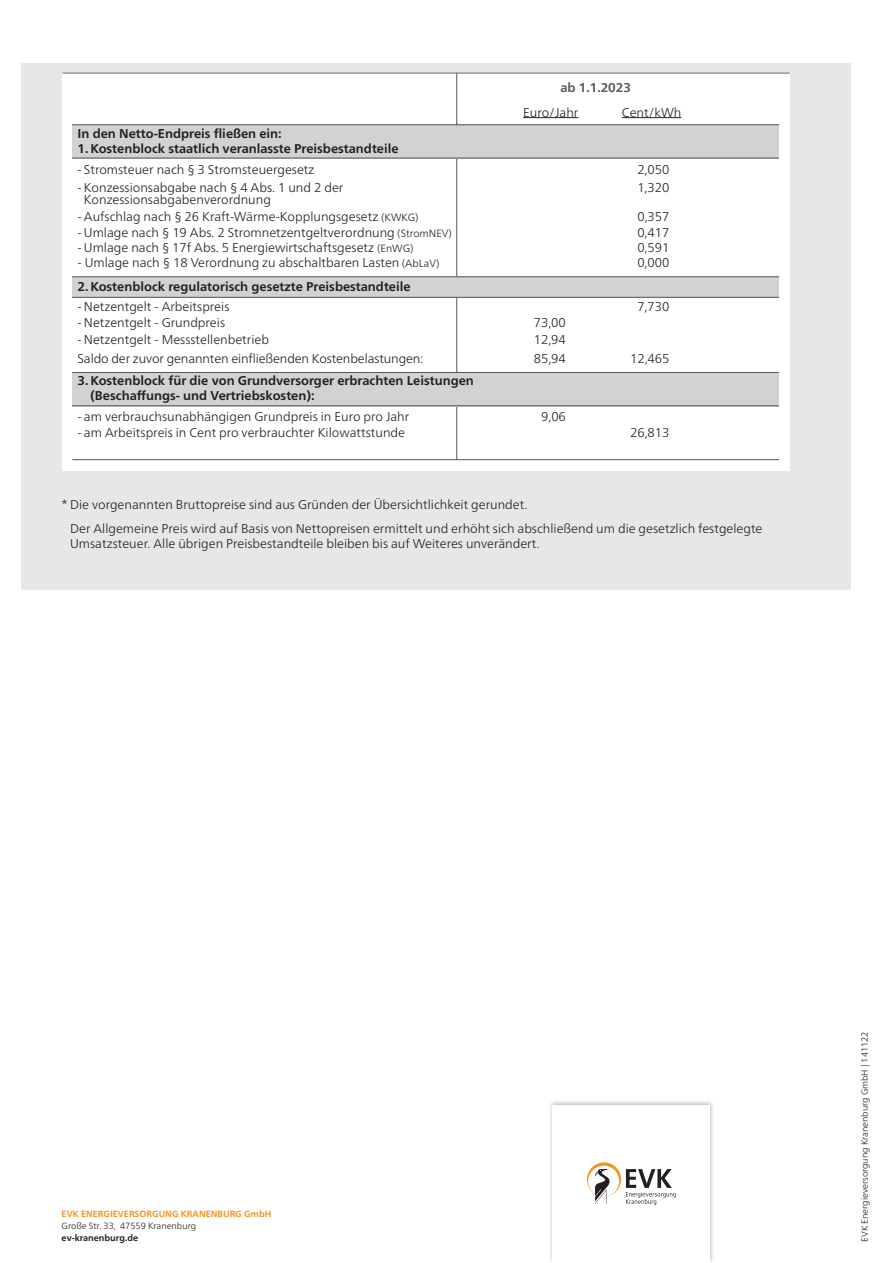
<style>
.page{position:relative;width:893px;height:1263px;background:#fff}
.page>*{position:absolute;margin:0;border:0;box-sizing:border-box;transform-origin:0 0}
.t1{font:300 12.75px/23.9px "Frutiger Neue LT Pro";color:#231f20}
.t2{font:700 12.75px/15.3px "Frutiger Neue LT Pro";color:#231f20}
.t3{font:700 12.75px "Frutiger Neue LT Pro";color:#57585a}
.t4{font:300 9px "Frutiger Neue LT Pro";color:#231f20}
.t5{font:700 9px "Frutiger Neue LT Pro";color:#f7931d}
.t6{font:700 9px "Frutiger Neue LT Pro";color:#231f20}
.s1{font-size:10.5px}
</style>
<div class="page">
<div style="left:21px;top:64px;width:829px;height:526px;background:#e6e7e9"></div>
<div style="left:548px;top:1099px;width:167px;height:164px;background:#231f20;opacity:.3"></div>
<div style="left:553px;top:1106px;width:157px;height:157px;background:#fff"></div>
<svg style="left:587px;top:1162px;width:34px;height:34px"></svg>
<div style="left:588px;top:1166px;width:31px;height:30px;background:#fff;border-radius:50%"></div>
<svg style="left:626px;top:1169px;width:50px;height:36px"></svg>
<svg style="left:595px;top:1169px;width:16px;height:35px"></svg>
<div style="left:63px;top:73px;width:727px;height:398px;background:#fff"></div>
<hr style="left:523px;top:117px;width:55px;height:1px;background:#231f20">
<hr style="left:622px;top:117px;width:59px;height:1px;background:#231f20">
<hr style="left:63px;top:73px;width:727px;height:1px;background:#57585a">
<hr style="left:456px;top:124px;width:1px;height:336px;background:#57585a">
<div style="left:72px;top:124px;width:707px;height:34px;background:#d1d2d4"></div>
<hr style="left:72px;top:124px;width:707px;height:1px;background:#57585a">
<hr style="left:72px;top:158px;width:707px;height:1px;background:#57585a">
<hr style="left:72px;top:459px;width:707px;height:1px;background:#57585a">
<div style="left:72px;top:372px;width:707px;height:34px;background:#d1d2d4"></div>
<hr style="left:72px;top:372px;width:707px;height:1px;background:#57585a">
<hr style="left:72px;top:405px;width:707px;height:1px;background:#57585a">
<div style="left:72px;top:276px;width:707px;height:22px;background:#d1d2d4"></div>
<hr style="left:72px;top:276px;width:707px;height:1px;background:#57585a">
<hr style="left:72px;top:297px;width:707px;height:1px;background:#57585a">
<hr style="left:456px;top:73px;width:1px;height:52px;background:#57585a">
<p class="t3" style="left:560px;top:80px;width:72px">ab 1.1.2023</p>
<p class="t1" style="left:642px;top:98px;width:41px">35,437</p>
<p class="t1" style="left:523px;top:100px;width:57px">Euro/Jahr</p>
<p class="t1" style="left:622px;top:100px;width:61px">Cent/kWh</p>
<p class="t2" style="left:78px;top:126px;width:323px">In den Netto-Endpreis fließen ein:<br>1.Kostenblock staatlich veranlasste Preisbestandteile</p>
<p class="t1" style="left:78px;top:157px;width:238px">- Stromsteuer nach § 3 Stromsteuergesetz</p>
<p class="t1" style="left:637px;top:157px;width:34px">2,050</p>
<p class="t1" style="left:78px;top:175px;width:267px">- Konzessionsabgabe nach § 4 Abs. 1 und 2 der</p>
<p class="t1" style="left:637px;top:175px;width:34px">1,320</p>
<p class="t1" style="left:84px;top:188px;width:189px">Konzessionsabgabenverordnung</p>
<p class="t1" style="left:78px;top:204px;width:342px">- Aufschlag nach § 26 Kraft-Wärme-Kopplungsgesetz <span class="s1">(KWKG)</span></p>
<p class="t1" style="left:637px;top:204px;width:34px">0,357</p>
<p class="t1" style="left:78px;top:220px;width:376px">- Umlage nach § 19 Abs. 2 Stromnetzentgeltverordnung <span class="s1">(StromNEV)</span></p>
<p class="t1" style="left:637px;top:220px;width:34px">0,417</p>
<p class="t1" style="left:78px;top:236px;width:337px">- Umlage nach § 17f Abs. 5 Energiewirtschaftsgesetz <span class="s1">(EnWG)</span></p>
<p class="t1" style="left:637px;top:236px;width:34px">0,591</p>
<p class="t1" style="left:78px;top:251px;width:363px">- Umlage nach § 18 Verordnung zu abschaltbaren Lasten <span class="s1">(AbLaV)</span></p>
<p class="t1" style="left:637px;top:251px;width:34px">0,000</p>
<p class="t2" style="left:78px;top:278px;width:335px">2.Kostenblock regulatorisch gesetzte Preisbestandteile</p>
<p class="t1" style="left:78px;top:295px;width:153px">- Netzentgelt - Arbeitspreis</p>
<p class="t1" style="left:637px;top:295px;width:34px">7,730</p>
<p class="t1" style="left:78px;top:311px;width:149px">- Netzentgelt - Grundpreis</p>
<p class="t1" style="left:534px;top:311px;width:34px">73,00</p>
<p class="t1" style="left:78px;top:327px;width:193px">- Netzentgelt - Messstellenbetrieb</p>
<p class="t1" style="left:534px;top:327px;width:34px">12,94</p>
<p class="t1" style="left:78px;top:347px;width:348px">Saldo der zuvor genannten einfließenden Kostenbelastungen:</p>
<p class="t1" style="left:534px;top:347px;width:34px">85,94</p>
<p class="t1" style="left:630px;top:347px;width:41px">12,465</p>
<p class="t2" style="left:90px;top:373px;width:385px;text-indent:-13px">3.Kostenblock für die von Grundversorger erbrachten Leistungen (Beschaffungs- und Vertriebskosten):</p>
<p class="t1" style="left:78px;top:404px;width:333px">- am verbrauchsunabhängigen Grundpreis in Euro pro Jahr</p>
<p class="t1" style="left:541px;top:404px;width:26px">9,06</p>
<p class="t1" style="left:78px;top:421px;width:329px">- am Arbeitspreis in Cent pro verbrauchter Kilowattstunde</p>
<p class="t1" style="left:630px;top:421px;width:41px">26,813</p>
<p class="t1" style="left:70px;top:493px;width:694px;text-indent:-9px">* Die vorgenannten Bruttopreise sind aus Gründen der Übersichtlichkeit gerundet.<br>Der Allgemeine Preis wird auf Basis von Nettopreisen ermittelt und erhöht sich abschließend um die gesetzlich festgelegte</p>
<p class="t1" style="left:70px;top:532px;width:471px">Umsatzsteuer. Alle übrigen Preisbestandteile bleiben bis auf Weiteres unverändert.</p>
<p class="t5" style="left:62px;top:1208px;width:211px">EVK ENERGIEVERSORGUNG KRANENBURG GmbH</p>
<p class="t4" style="left:62px;top:1220px;width:136px">Große Str. 33, 47559 Kranenburg</p>
<p class="t6" style="left:62px;top:1232px;width:78px">ev-kranenburg.de</p>
<p class="t4" style="left:859px;top:1242px;width:212px;rotate:-90deg">EVK Energieversorgung Kranenburg GmbH | 141122</p>
</div>
